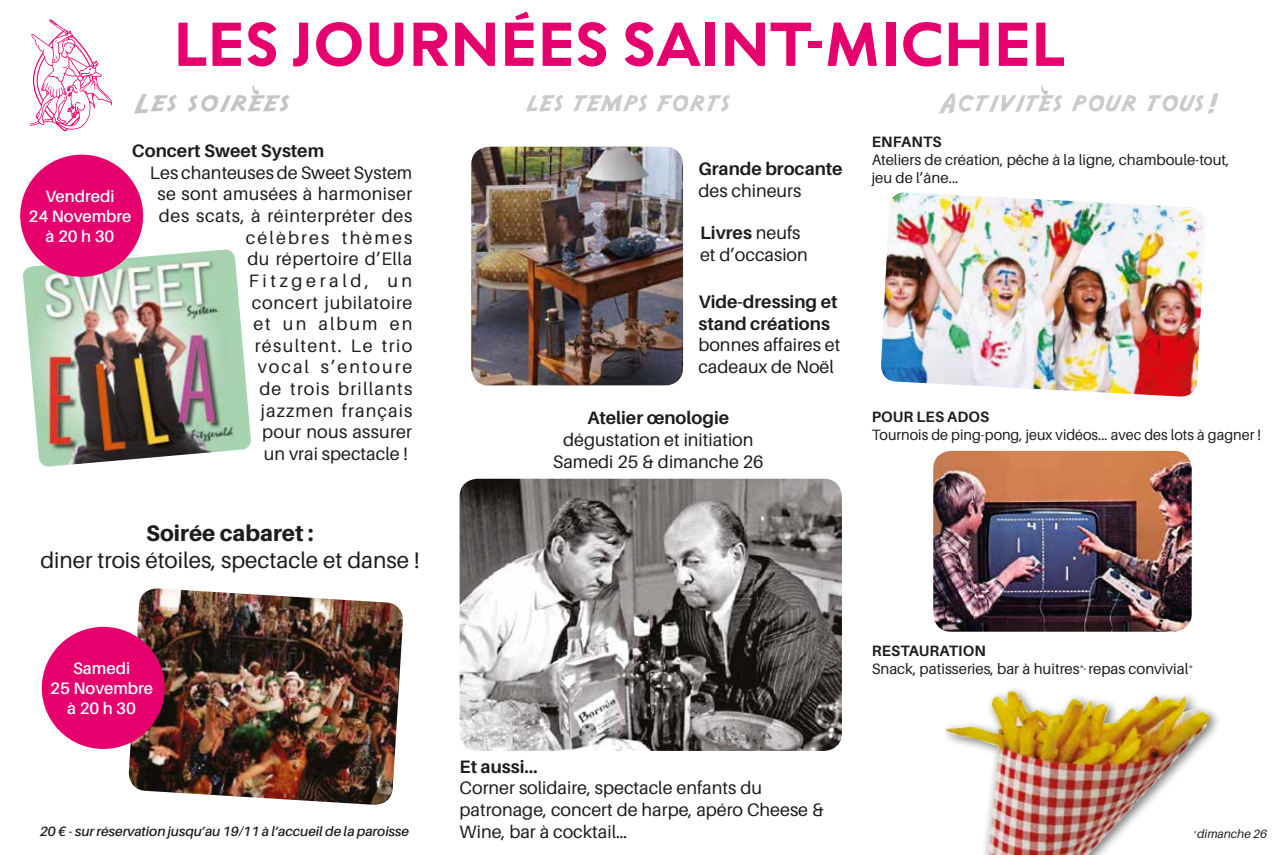
<style>
.page{position:relative;width:1282px;height:855px;background:#fff}
.page>*{position:absolute;margin:0;border:0;box-sizing:border-box;transform-origin:0 0}
.t1{font:700 60.9px "Printania Sans";color:#e6006d}
.t2{font:27px "Adventure";color:#cbc9c9}
.t3{font:27px "Adventure";color:#c5c4c4;scale:1.1 1}
.t4{font:22.5px "Aileron";color:#1d1d1b}
.t5{font:800 22.5px "Aileron";color:#1d1d1b}
.t6{font:18px/21.6px "Aileron";letter-spacing:.04em;color:#1d1d1b;text-align:right}
.t7{font:18px/21.6px "Aileron";color:#1d1d1b}
.t8{font:700 18px/21.6px "Aileron";color:#1d1d1b}
.t9{font:600 16.5px/19.8px "Aileron";color:#fff;text-align:center}
.t10{font:15px/18px "Aileron";color:#1d1d1b}
.t11{font:15px "Aileron";color:#1d1d1b;scale:.96 1}
.t12{font:700 15px "Aileron";letter-spacing:.01em;color:#1d1d1b}
.t13{font:italic 600 13.5px "Aileron";color:#1d1d1b}
.t14{font:italic 12px "Aileron";color:#1d1d1b}
.s1{font-weight:700}
</style>
<div class="page">
<img style="left:945px;top:691px;width:265px;height:164px">
<img style="left:460px;top:479px;width:382px;height:272px">
<img style="left:471px;top:147px;width:212px;height:238px">
<img style="left:933px;top:451px;width:259px;height:180px">
<svg style="left:30px;top:19px;width:82px;height:113px"></svg>
<img style="left:23px;top:249px;width:228px;height:218px">
<img style="left:128px;top:588px;width:275px;height:217px">
<img style="left:881px;top:192px;width:324px;height:205px">
<div style="left:20px;top:155px;width:123px;height:122px;background:#e6006d;border-radius:50%"></div>
<div style="left:42px;top:627px;width:123px;height:122px;background:#e6006d;border-radius:50%"></div>
<h1 class="t1" style="left:173px;top:0;width:893px">LES JOURNÉES SAINT-MICHEL</h1>
<h2 class="t3" style="left:134px;top:90px;width:143px">Les soirees</h2>
<p class="t8" style="left:132px;top:140px;width:194px">Concert Sweet System</p>
<p class="t6" style="left:150px;top:162px;width:264px">Les chanteuses de Sweet System se sont amusées à harmoniser des scats, à réinterpréter des célèbres thèmes<br>du répertoire d’Ella<br>Fitzgerald, un<br>concert jubilatoire<br>et un album en<br>résultent. Le trio<br>vocal s’entoure<br>de trois brillants<br>jazzmen français<br>pour nous assurer<br>un vrai spectacle !</p>
<p class="t9" style="left:29px;top:186px;width:104px">Vendredi<br>24 Novembre à 20h30</p>
<p class="t5" style="left:146px;top:520px;width:169px">Soirée cabaret :</p>
<p class="t4" style="left:40px;top:548px;width:381px">diner trois étoiles, spectacle et danse !</p>
<p class="t9" style="left:50px;top:658px;width:104px">Samedi<br>25 Novembre à 20h30</p>
<p class="t13" style="left:40px;top:824px;width:371px">20 € - sur réservation jusqu’au 19/11 à l’accueil de la paroisse</p>
<h2 class="t2" style="left:526px;top:90px;width:206px">les temps forts</h2>
<p class="t8" style="left:698px;top:158px;width:146px">Grande brocante</p>
<p class="t7" style="left:698px;top:180px;width:104px">des chineurs</p>
<p class="t7" style="left:700px;top:222px;width:109px"><span class="s1">Livres</span> neufs et d’occasion</p>
<p class="t8" style="left:698px;top:291px;width:141px">Vide-dressing et stand créations</p>
<p class="t7" style="left:698px;top:335px;width:144px">bonnes affaires et cadeaux de Noël</p>
<p class="t8" style="left:587px;top:407px;width:143px">Atelier œnologie</p>
<p class="t7" style="left:553px;top:429px;width:212px;text-align:center">dégustation et initiation<br>Samedi 25 &amp; dimanche 26</p>
<h2 class="t2" style="left:941px;top:90px;width:277px">Activites pour tous!</h2>
<p class="t12" style="left:872px;top:133px;width:70px">enfants</p>
<p class="t10" style="left:872px;top:150px;width:359px">Ateliers de création, pêche à la ligne, chamboule-tout, jeu de l’âne...</p>
<p class="t12" style="left:872px;top:408px;width:108px">Pour les ADOs</p>
<p class="t11" style="left:872px;top:427px;width:407px">Tournois de ping-pong, jeux vidéos... avec des lots à gagner !</p>
<p class="t8" style="left:460px;top:756px;width:80px">Et aussi…</p>
<p class="t7" style="left:460px;top:777px;width:366px">Corner solidaire, spectacle enfants du patronage, concert de harpe, apéro Cheese &amp;<br>Wine, bar à cocktail…</p>
<p class="t10" style="left:872px;top:642px;width:323px"><span class="s1">Restauration<br></span>Snack, patisseries, bar à huitres<sup>*,</sup> repas convivial<sup>*</sup></p>
<p class="t14" style="left:1194px;top:827px;width:75px"><sup>*</sup>dimanche 26</p>
</div>
